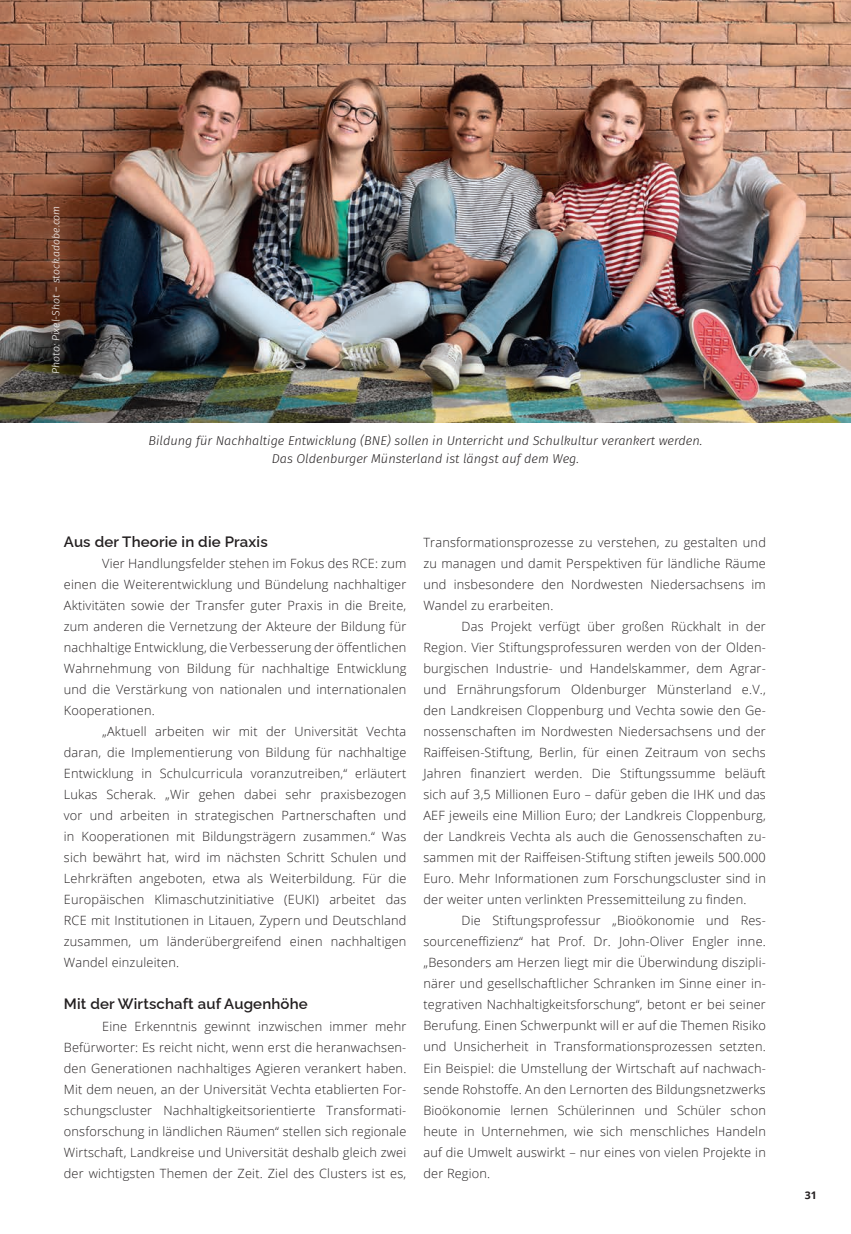
<style>
.page{position:relative;width:851px;height:1234px;background:#fff}
.page>*{position:absolute;margin:0;border:0;box-sizing:border-box;transform-origin:0 0}
.t1{font:600 15px "Raleway";letter-spacing:.01em;color:#231f20}
.t2{font:300 12.75px/21px "Open Sans";letter-spacing:.015em;color:#231f20;text-align:justify}
.t3{font:italic 300 12.75px/18px "Fira Sans";color:#231f20;text-align:center}
.t4{font:italic 300 10.5px "Fira Sans";color:#fff}
.t5{font:700 10.5px "Open Sans";color:#231f20}
</style>
<div class="page">
<img style="left:0;top:0;width:851px;height:422px">
<p class="t4" style="left:49px;top:373px;width:169px;rotate:-90deg">Photo: Pixel-Shot – stock.adobe.com</p>
<p class="t3" style="left:148px;top:431px;width:555px">Bildung für Nachhaltige Entwicklung (BNE) sollen in Unterricht und Schulkultur verankert werden.<br>Das Oldenburger Münsterland ist längst auf dem Weg.</p>
<p class="t1" style="left:64px;top:530px;width:205px">Aus der Theorie in die Praxis</p>
<p class="t2" style="left:64px;top:552px;width:344px;text-indent:38px">Vier Handlungsfelder stehen im Fokus des RCE: zum einen die Weiterentwicklung und Bündelung nachhaltiger Aktivitäten sowie der Transfer guter Praxis in die Breite, zum anderen die Vernetzung der Akteure der Bildung für nachhaltige Entwicklung, die Verbesserung der öffentlichen Wahrnehmung von Bildung für nachhaltige Entwicklung und die Verstärkung von nationalen und internationalen Kooperationen.</p>
<p class="t2" style="left:64px;top:720px;width:344px;text-indent:38px">„Aktuell arbeiten wir mit der Universität Vechta daran, die Implementierung von Bildung für nachhaltige Entwicklung in Schulcurricula voranzutreiben,“ erläutert Lukas Scherak. „Wir gehen dabei sehr praxisbezogen vor und arbeiten in strategischen Partnerschaften und in Kooperationen mit Bildungsträgern zusammen.“ Was sich bewährt hat, wird im nächsten Schritt Schulen und Lehrkräften angeboten, etwa als Weiterbildung. Für die Europäischen Klimaschutzinitiative (EUKI) arbeitet das RCE mit Institutionen in Litauen, Zypern und Deutschland zusammen, um länderübergreifend einen nachhaltigen Wandel einzuleiten.</p>
<p class="t1" style="left:64px;top:992px;width:245px">Mit der Wirtschaft auf Augenhöhe</p>
<p class="t2" style="left:64px;top:1014px;width:344px;text-indent:38px">Eine Erkenntnis gewinnt inzwischen immer mehr Befürworter: Es reicht nicht, wenn erst die heranwachsen&shy;den Generationen nachhaltiges Agieren verankert haben.<br>Mit dem neuen, an der Universität Vechta etablierten For&shy;schungscluster Nachhaltigkeitsorientierte Transformati&shy;onsforschung in ländlichen Räumen“ stellen sich regionale Wirtschaft, Landkreise und Universität deshalb gleich zwei der wichtigsten Themen der Zeit. Ziel des Clusters ist es,</p>
<p class="t2" style="left:423px;top:531px;width:344px">Transformationsprozesse zu verstehen, zu gestalten und zu managen und damit Perspektiven für ländliche Räume und insbesondere den Nordwesten Niedersachsens im Wandel zu erarbeiten.</p>
<p class="t2" style="left:423px;top:615px;width:344px;text-indent:38px">Das Projekt verfügt über großen Rückhalt in der Region. Vier Stiftungsprofessuren werden von der Olden&shy;burgischen Industrie- und Handelskammer, dem Agrar&shy;und Ernährungsforum Oldenburger Münsterland e.V., den Landkreisen Cloppenburg und Vechta sowie den Ge&shy;nossenschaften im Nordwesten Niedersachsens und der Raiffeisen-Stiftung, Berlin, für einen Zeitraum von sechs Jahren finanziert werden. Die Stiftungssumme beläuft sich auf 3,5 Millionen Euro – dafür geben die IHK und das AEF jeweils eine Million Euro; der Landkreis Cloppenburg, der Landkreis Vechta als auch die Genossenschaften zu&shy;sammen mit der Raiffeisen-Stiftung stiften jeweils 500.000<br>Euro. Mehr Informationen zum Forschungscluster sind in der weiter unten verlinkten Pressemitteilung zu finden.</p>
<p class="t2" style="left:423px;top:909px;width:344px;text-indent:38px">Die Stiftungsprofessur „Bioökonomie und Res&shy;sourceneffizienz“ hat Prof. Dr. John-Oliver Engler inne. „Besonders am Herzen liegt mir die Überwindung diszipli&shy;närer und gesellschaftlicher Schranken im Sinne einer in&shy;tegrativen Nachhaltigkeitsforschung“, betont er bei seiner Berufung. Einen Schwerpunkt will er auf die Themen Risiko und Unsicherheit in Transformationsprozessen setzten.<br>Ein Beispiel: die Umstellung der Wirtschaft auf nachwach&shy;sende Rohstoffe. An den Lernorten des Bildungsnetzwerks Bioökonomie lernen Schülerinnen und Schüler schon heute in Unternehmen, wie sich menschliches Handeln auf die Umwelt auswirkt – nur eines von vielen Projekte in der Region.</p>
<p class="t5" style="left:804px;top:1187px;width:14px">31</p>
</div>
